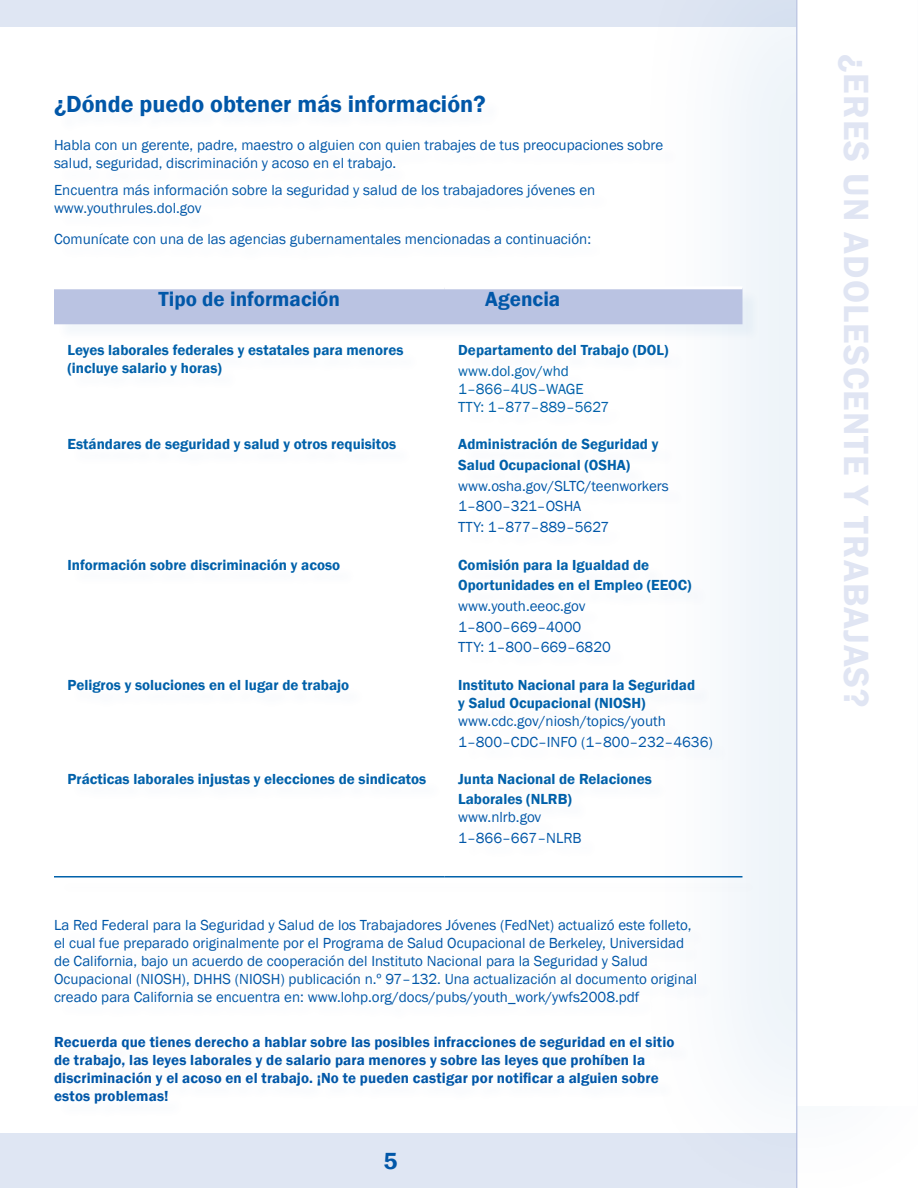
<style>
.page{position:relative;width:918px;height:1188px;background:#fff}
.page>*{position:absolute;margin:0;border:0;box-sizing:border-box;transform-origin:0 0}
.t1{font:600 36px "Franklin Gothic";letter-spacing:.03em;color:#e0e5f3}
.Heading_2{font:600 24px "Franklin Gothic";color:#0157a8}
.Column_head{font:600 21px "Franklin Gothic";color:#0157a8}
.Table_text_1{font:600 15px/18px "Franklin Gothic";color:#0161aa}
.Footnote{font:15px/18px "Franklin Gothic";color:#0157a8}
.Body_1{font:15px/18px "Franklin Gothic";color:#0157a8}
.Body_3{font:600 15px/18px "Franklin Gothic";letter-spacing:.005em;color:#0157a8}
.Table_text_2{font:15px "Franklin Gothic";color:#0157a8}
.Table_text_2-2{font:15px "Franklin Gothic";color:#0161aa}
</style>
<div class="page">
<div style="left:0;top:0;width:918px;height:27px;background:#dfe6f3"></div>
<div style="left:0;top:1134px;width:918px;height:54px;background:#dfe6f3"></div>
<div style="left:621px;top:0;width:297px;height:1188px;background:#0161aa;opacity:.1"></div>
<div style="left:797px;top:0;width:120px;height:1106px;background:#fff"></div>
<hr style="left:796px;top:0;width:1px;height:1188px;background:#aeb9dd">
<div style="left:56px;top:98px;width:705px;height:1024px;background:#fff"></div>
<div style="left:54px;top:289px;width:688px;height:35px;background:#bac3e2"></div>
<hr style="left:54px;top:876px;width:391px;height:2px;background:#0161aa">
<hr style="left:445px;top:876px;width:297px;height:2px;background:#0161aa">
<p class="Heading_2" style="left:54px;top:89px;width:433px">¿Dónde puedo obtener más información?</p>
<p class="Body_1" style="left:54px;top:137px;width:611px">Habla con un gerente, padre, maestro o alguien con quien trabajes de tus preocupaciones sobre salud, seguridad, discriminación y acoso en el trabajo.</p>
<p class="Body_1" style="left:54px;top:182px;width:543px">Encuentra más información sobre la seguridad y salud de los trabajadores jóvenes en www.youthrules.dol.gov</p>
<p class="Body_1" style="left:54px;top:230px;width:539px">Comunícate con una de las agencias gubernamentales mencionadas a continuación:</p>
<p class="Column_head" style="left:159px;top:286px;width:183px">Tipo de información</p>
<p class="Column_head" style="left:485px;top:286px;width:77px">Agencia</p>
<p class="Table_text_1" style="left:68px;top:341px;width:338px">Leyes laborales federales y estatales para menores (incluye salario y horas)</p>
<p class="Table_text_1" style="left:458px;top:341px;width:212px">Departamento del Trabajo (DOL)</p>
<p class="Table_text_2-2" style="left:458px;top:361px;width:112px">www.dol.gov/whd</p>
<p class="Table_text_2-2" style="left:458px;top:379px;width:127px">1–866–4US–WAGE</p>
<p class="Table_text_2-2" style="left:458px;top:397px;width:153px">TTY: 1–877–889–5627</p>
<p class="Table_text_1" style="left:68px;top:435px;width:330px">Estándares de seguridad y salud y otros requisitos</p>
<p class="Table_text_1" style="left:458px;top:435px;width:202px">Administración de Seguridad y</p>
<p class="Table_text_1" style="left:458px;top:456px;width:174px">Salud Ocupacional (OSHA)</p>
<p class="Table_text_2" style="left:458px;top:476px;width:212px">www.osha.gov/SLTC/teenworkers</p>
<p class="Table_text_2" style="left:458px;top:497px;width:125px">1–800–321–OSHA</p>
<p class="Table_text_2" style="left:458px;top:518px;width:153px">TTY: 1–877–889–5627</p>
<p class="Table_text_1" style="left:68px;top:556px;width:274px">Información sobre discriminación y acoso</p>
<p class="Table_text_1" style="left:458px;top:556px;width:193px">Comisión para la Igualdad de</p>
<p class="Table_text_1" style="left:458px;top:576px;width:235px">Oportunidades en el Empleo (EEOC)</p>
<p class="Table_text_2" style="left:458px;top:597px;width:129px">www.youth.eeoc.gov</p>
<p class="Table_text_2" style="left:458px;top:617px;width:125px">1–800–669–4000</p>
<p class="Table_text_2" style="left:458px;top:638px;width:154px">TTY: 1–800–669–6820</p>
<p class="Table_text_1" style="left:68px;top:676px;width:283px">Peligros y soluciones en el lugar de trabajo</p>
<p class="Table_text_1" style="left:458px;top:676px;width:238px">Instituto Nacional para la Seguridad</p>
<p class="Table_text_1" style="left:458px;top:694px;width:189px">y Salud Ocupacional (NIOSH)</p>
<p class="Table_text_2" style="left:458px;top:712px;width:209px">www.cdc.gov/niosh/topics/youth</p>
<p class="Table_text_2" style="left:458px;top:732px;width:256px">1–800–CDC–INFO (1–800–232–4636)</p>
<p class="Table_text_1" style="left:68px;top:770px;width:360px">Prácticas laborales injustas y elecciones de sindicatos</p>
<p class="Table_text_1" style="left:458px;top:769px;width:195px;line-height:19.8px">Junta Nacional de Relaciones<br>Laborales (NLRB)</p>
<p class="Table_text_2" style="left:458px;top:808px;width:85px">www.nlrb.gov</p>
<p class="Table_text_2" style="left:458px;top:828px;width:125px">1–866–667–NLRB</p>
<p class="Footnote" style="left:54px;top:916px;width:645px">La Red Federal para la Seguridad y Salud de los Trabajadores Jóvenes (FedNet) actualizó este folleto, el cual fue preparado originalmente por el Programa de Salud Ocupacional de Berkeley, Universidad de California, bajo un acuerdo de cooperación del Instituto Nacional para la Seguridad y Salud Ocupacional (NIOSH), DHHS (NIOSH) publicación n.º 97–132. Una actualización al documento original creado para California se encuentra en: www.lohp.org/docs/pubs/youth_work/ywfs2008.pdf</p>
<p class="Body_3" style="left:54px;top:1033px;width:622px">Recuerda que tienes derecho a hablar sobre las posibles infracciones de seguridad en el sitio de trabajo, las leyes laborales y de salario para menores y sobre las leyes que prohíben la discriminación y el acoso en el trabajo. ¡No te pueden castigar por notificar a alguien sobre estos problemas!</p>
<h2 class="Heading_2" style="left:384px;top:1147px;width:16px">5</h2>
<h1 class="t1" style="left:878px;top:54px;width:655px;rotate:90deg">¿ERES UN ADOLESCENTE Y TRABAJAS?</h1>
</div>
